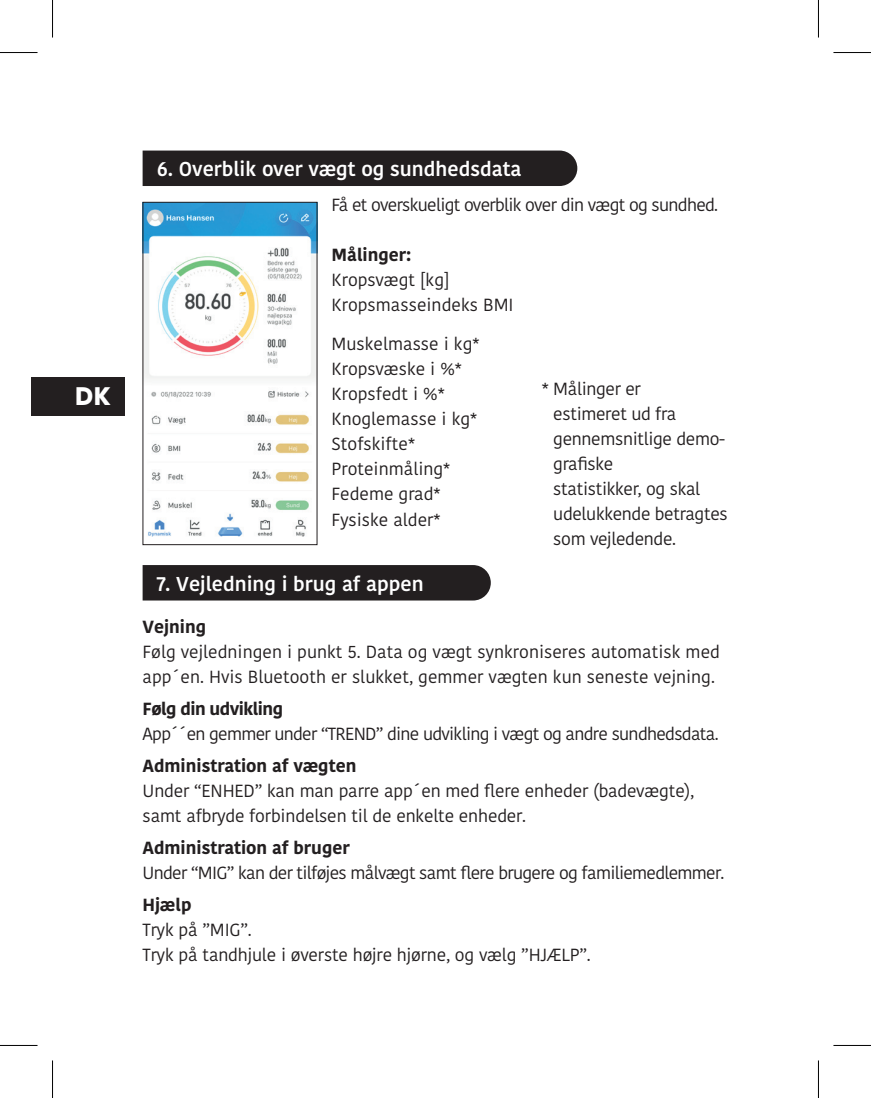
<style>
.page{position:relative;width:871px;height:1098px;background:#fff}
.page>*{position:absolute;margin:0;border:0;box-sizing:border-box;transform-origin:0 0}
.t1{font:700 27.25px "All Round Gothic";color:#fff}
.t2{font:600 20px "Kohinoor Devanagari";color:#fff}
.t3{font:17.5px/25px "Kohinoor Devanagari";letter-spacing:-.01em;color:#231f20}
.t4{font:17.5px "Kohinoor Devanagari";letter-spacing:-.04em;color:#231f20}
.t5{font:700 17.5px "Kohinoor Devanagari";color:#231f20}
.t6{font:700 17.5px "Kohinoor Devanagari";letter-spacing:-.03em;color:#231f20}
</style>
<div class="page">
<img style="left:144px;top:204px;width:171px;height:333px">
<div style="left:142px;top:202px;width:175px;height:343px;border:1px solid #231f20"></div>
<div style="left:31px;top:377px;width:94px;height:38px;background:#231f20"></div>
<div style="left:142px;top:150px;width:435px;height:36px;background:#231f20"></div>
<div style="left:142px;top:565px;width:348px;height:35px;background:#231f20"></div>
<hr style="left:0;top:52px;width:38px;height:1px;background:#000">
<hr style="left:833px;top:52px;width:37px;height:1px;background:#000">
<hr style="left:0;top:1044px;width:38px;height:1px;background:#000">
<hr style="left:833px;top:1044px;width:37px;height:1px;background:#000">
<hr style="left:52px;top:0;width:1px;height:37px;background:#000">
<hr style="left:52px;top:1060px;width:1px;height:37px;background:#000">
<hr style="left:817px;top:0;width:1px;height:37px;background:#000">
<hr style="left:817px;top:1060px;width:1px;height:37px;background:#000">
<h1 class="t1" style="left:75px;top:379px;width:37px">DK</h1>
<p class="t2" style="left:157px;top:158px;width:366px">6. Overblik over vægt og sundhedsdata</p>
<p class="t4" style="left:331px;top:195px;width:388px">Få et overskueligt overblik over din vægt og sundhed.</p>
<p class="t5" style="left:331px;top:239px;width:81px">Målinger:</p>
<p class="t3" style="left:331px;top:267px;width:183px">Kropsvægt [kg]<br>Kropsmasseindeks BMI</p>
<p class="t3" style="left:331px;top:332px;width:149px">Muskelmasse i kg*<br>Kropsvæske i %*<br>Kropsfedt i %*<br>Knoglemasse i kg*<br>Stofskifte*<br>Proteinmåling*<br>Fedeme grad*<br>Fysiske alder*</p>
<p class="t3" style="left:553px;top:376px;width:176px;text-indent:-11px">* Målinger er<br>estimeret ud fra gennemsnitlige demo&shy;grafiske<br>statistikker, og skal udelukkende betragtes som vejledende.</p>
<p class="t2" style="left:157px;top:572px;width:268px">7. Vejledning i brug af appen</p>
<p class="t5" style="left:142px;top:610px;width:65px">Vejning</p>
<p class="t3" style="left:142px;top:639px;width:578px">Følg vejledningen i punkt 5. Data og vægt synkroniseres automatisk med app´en. Hvis Bluetooth er slukket, gemmer vægten kun seneste vejning.</p>
<p class="t6" style="left:142px;top:692px;width:142px">Følg din udvikling</p>
<p class="t4" style="left:142px;top:723px;width:577px">App´´en gemmer under “TREND” dine udvikling i vægt og andre sundhedsdata.</p>
<p class="t5" style="left:142px;top:750px;width:215px">Administration af vægten</p>
<p class="t3" style="left:142px;top:778px;width:553px">Under “ENHED” kan man parre app´en med flere enheder (badevægte), samt afbryde forbindelsen til de enkelte enheder.</p>
<p class="t5" style="left:142px;top:832px;width:208px">Administration af bruger</p>
<p class="t4" style="left:142px;top:862px;width:583px">Under “MIG” kan der tilføjes målvægt samt flere brugere og familiemedlemmer.</p>
<p class="t5" style="left:142px;top:889px;width:50px">Hjælp</p>
<p class="t3" style="left:142px;top:917px;width:449px">Tryk på ”MIG”.<br>Tryk på tandhjule i øverste højre hjørne, og vælg ”HJÆLP”.</p>
</div>
